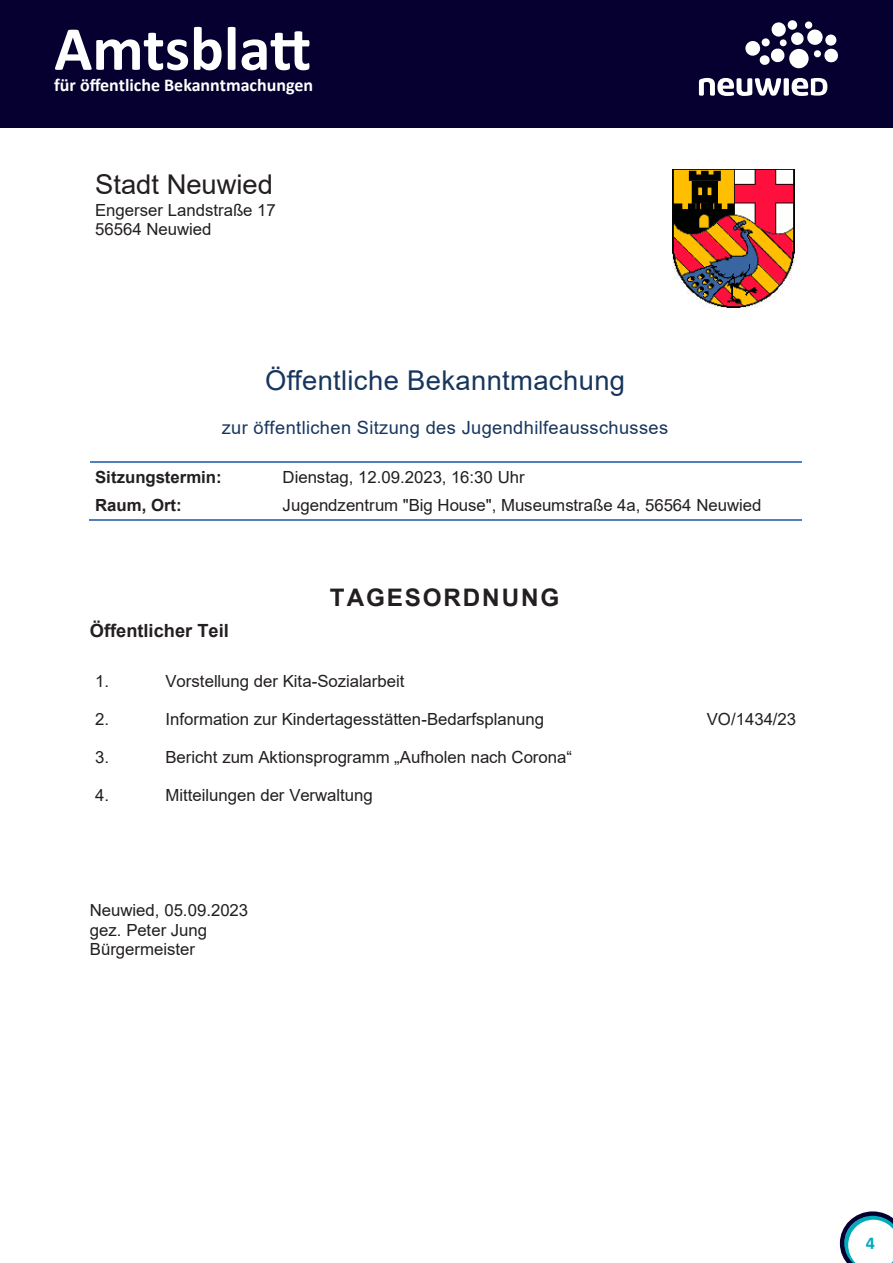
<style>
.page{position:relative;width:893px;height:1263px;background:#fff}
.page>*{position:absolute;margin:0;border:0;box-sizing:border-box;transform-origin:0 0}
.t1{font:700 63px "Calibri";color:#fff}
.t2{font:27.3px "Arial";letter-spacing:.01em;color:#17365d}
.t3{font:27.3px "Arial";color:#231f20}
.t4{font:700 24.15px "Arial";letter-spacing:.075em;color:#231f20}
.t5{font:18.15px "Arial";letter-spacing:.02em;color:#17365d}
.t6{font:700 18.15px "Arial";color:#231f20}
.t7{font:700 18px "Calibri";color:#fff}
.t8{font:700 18px "Calibri";color:#00adbc}
.t9{font:16.65px/19.2px "Arial";color:#231f20}
.t10{font:700 16.65px "Arial";color:#231f20}
</style>
<div class="page">
<svg style="left:840px;top:1211px;width:53px;height:52px"></svg>
<div style="left:0;top:0;width:893px;height:128px;background:#050030"></div>
<svg style="left:745px;top:22px;width:93px;height:47px"></svg>
<div style="left:787px;top:20px;width:10px;height:10px;background:#fff;border-radius:50%"></div>
<svg style="left:699px;top:78px;width:128px;height:18px"></svg>
<hr style="left:90px;top:461px;width:188px;height:1px;background:#4f81bd">
<hr style="left:279px;top:461px;width:522px;height:1px;background:#4f81bd">
<hr style="left:89px;top:519px;width:189px;height:1px;background:#4f81bd">
<hr style="left:278px;top:519px;width:523px;height:1px;background:#4f81bd">
<img style="left:673px;top:169px;width:122px;height:138px">
<h1 class="t1" style="left:54px;top:4px;width:258px">Amtsblatt</h1>
<p class="t7" style="left:54px;top:73px;width:260px">für öffentliche Bekanntmachungen</p>
<h2 class="t3" style="left:95px;top:175px;width:179px">Stadt Neuwied</h2>
<p class="t9" style="left:95px;top:202px;width:182px">Engerser Landstrafle 17<br>56564 Neuwied</p>
<h2 class="t2" style="left:265px;top:370px;width:361px">Öffentliche Bekanntmachung</h2>
<p class="t5" style="left:222px;top:421px;width:448px">zur ˆffentlichen Sitzung des Jugendhilfeausschusses</p>
<p class="t10" style="left:95px;top:470px;width:128px">Sitzungstermin:</p>
<p class="t9" style="left:283px;top:469px;width:244px">Dienstag, 12.09.2023, 16:30 Uhr</p>
<p class="t10" style="left:95px;top:499px;width:88px">Raum, Ort:</p>
<p class="t9" style="left:283px;top:497px;width:480px">Jugendzentrum "Big House", Museumstrafle 4a, 56564 Neuwied</p>
<h3 class="t4" style="left:330px;top:588px;width:231px">TAGESORDNUNG</h3>
<p class="t6" style="left:90px;top:624px;width:140px">÷ffentlicher Teil</p>
<p class="t9" style="left:95px;top:673px;width:15px">1.</p>
<p class="t9" style="left:165px;top:673px;width:241px">Vorstellung der Kita-Sozialarbeit</p>
<p class="t9" style="left:95px;top:711px;width:15px">2.</p>
<p class="t9" style="left:165px;top:711px;width:380px">Information zur Kindertagesst‰tten-Bedarfsplanung</p>
<p class="t9" style="left:707px;top:711px;width:91px">VO/1434/23</p>
<p class="t9" style="left:95px;top:749px;width:15px">3.</p>
<p class="t9" style="left:165px;top:749px;width:408px">Bericht zum Aktionsprogramm „Aufholen nach Corona“</p>
<p class="t9" style="left:95px;top:787px;width:15px">4.</p>
<p class="t9" style="left:165px;top:787px;width:209px">Mitteilungen der Verwaltung</p>
<p class="t9" style="left:90px;top:902px;width:160px">Neuwied, 05.09.2023 gez. Peter Jung<br>B¸rgermeister</p>
<p class="t8" style="left:866px;top:1232px;width:11px">4</p>
</div>
